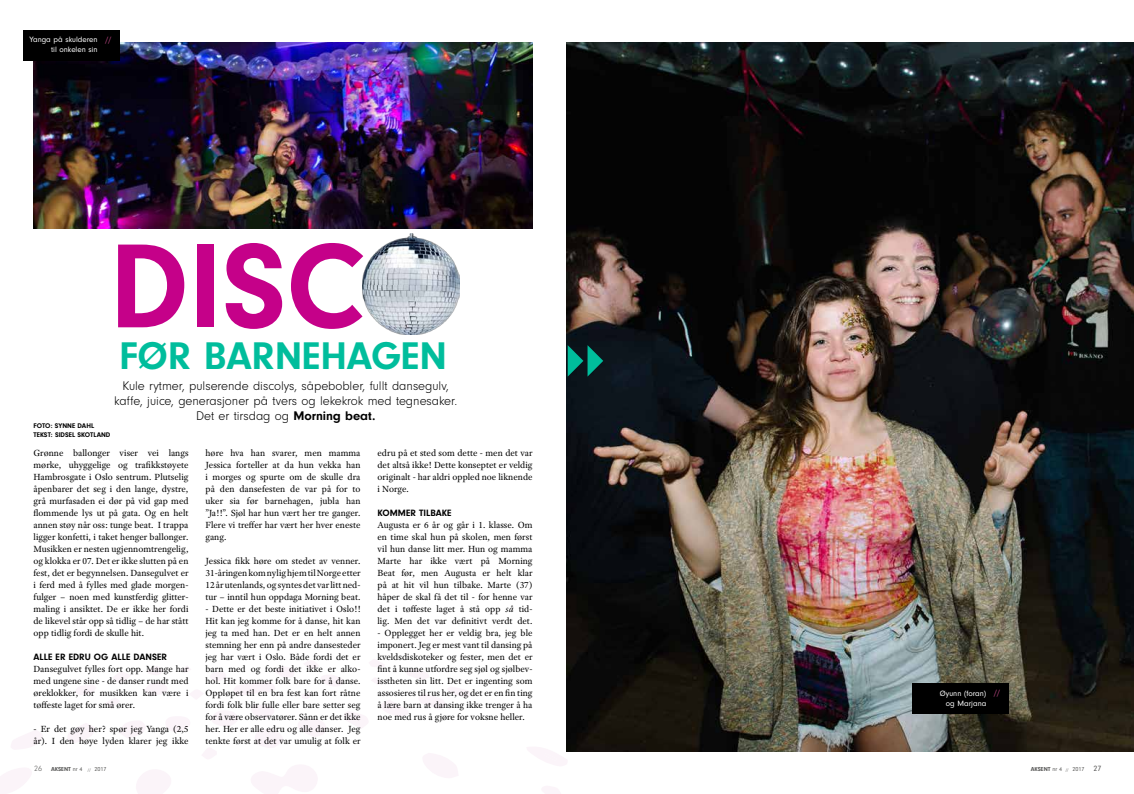
<style>
.page{position:relative;width:1134px;height:794px;background:#fff}
.page>*{position:absolute;margin:0;border:0;box-sizing:border-box;transform-origin:0 0}
.t1{font:700 124px "Neuzeit Gro";color:#c50189}
.t2{font:700 40px "Neuzeit Gro";letter-spacing:-.005em;color:#00bd9c}
.t3{font:300 13px/15px "Neuzeit Gro";color:#000;text-align:center}
.t4{font:9.5px/12px "Adobe Text Pro";color:#000;text-align:justify}
.t5{font:700 9.5px "Neuzeit Gro";color:#000}
.t6{font:8px/10px "Neuzeit Gro";color:#fff;text-align:right}
.t7{font:8px "Neuzeit Gro";color:#ca4c8d}
.t8{font:300 8px "Neuzeit Gro";color:#575756}
.t9{font:700 7px/9px "Neuzeit Gro";color:#000}
.t10{font:6px "Neuzeit Gro";color:#575756}
.s1{font-weight:700}
.s2{font-style:italic}
.s3{font-size:4px}
.s4{font-size:8px}
</style>
<div class="page">
<svg style="left:0;top:768px;width:32px;height:26px"></svg>
<svg style="left:251px;top:765px;width:66px;height:29px"></svg>
<svg style="left:136px;top:770px;width:35px;height:24px"></svg>
<svg style="left:423px;top:753px;width:35px;height:25px"></svg>
<svg style="left:255px;top:730px;width:28px;height:18px"></svg>
<svg style="left:11px;top:730px;width:31px;height:19px"></svg>
<svg style="left:298px;top:719px;width:28px;height:18px"></svg>
<svg style="left:120px;top:721px;width:25px;height:17px"></svg>
<svg style="left:68px;top:723px;width:26px;height:20px"></svg>
<svg style="left:212px;top:711px;width:26px;height:15px"></svg>
<svg style="left:166px;top:717px;width:24px;height:15px"></svg>
<svg style="left:344px;top:712px;width:24px;height:16px"></svg>
<svg style="left:381px;top:700px;width:27px;height:16px"></svg>
<svg style="left:542px;top:786px;width:19px;height:8px"></svg>
<svg style="left:251px;top:705px;width:23px;height:14px"></svg>
<svg style="left:145px;top:682px;width:22px;height:14px"></svg>
<svg style="left:419px;top:687px;width:52px;height:22px"></svg>
<svg style="left:76px;top:685px;width:20px;height:10px"></svg>
<svg style="left:234px;top:667px;width:60px;height:28px"></svg>
<svg style="left:407px;top:670px;width:22px;height:10px"></svg>
<svg style="left:113px;top:672px;width:18px;height:11px"></svg>
<svg style="left:202px;top:748px;width:14px;height:11px"></svg>
<svg style="left:148px;top:666px;width:15px;height:9px"></svg>
<svg style="left:210px;top:672px;width:16px;height:9px"></svg>
<svg style="left:369px;top:659px;width:15px;height:8px"></svg>
<svg style="left:190px;top:690px;width:13px;height:9px"></svg>
<svg style="left:106px;top:698px;width:13px;height:10px"></svg>
<svg style="left:372px;top:678px;width:9px;height:6px"></svg>
<svg style="left:302px;top:661px;width:41px;height:38px"></svg>
<svg style="left:182px;top:666px;width:9px;height:6px"></svg>
<svg style="left:527px;top:744px;width:41px;height:22px"></svg>
<img style="left:34px;top:43px;width:498px;height:185px">
<img style="left:567px;top:43px;width:567px;height:708px">
<div style="left:912px;top:683px;width:96px;height:31px;background:#000"></div>
<div style="left:23px;top:30px;width:97px;height:30px;background:#000"></div>
<svg style="left:568px;top:345px;width:35px;height:31px"></svg>
<img style="left:363px;top:233px;width:96px;height:101px">
<p class="t6" style="left:29px;top:35px;width:70px">Yanga på skulderen til onkelen sin</p>
<p class="t7" style="left:105px;top:35px;width:8px">//</p>
<h1 class="t1" style="left:109px;top:217px;width:257px">DISC</h1>
<h2 class="t2" style="left:119px;top:334px;width:329px">FØR BARNEHAGEN</h2>
<h3 class="t3" style="left:114px;top:379px;width:344px">Kule rytmer, pulserende discolys, såpebobler, fullt dansegulv, kaffe, juice, generasjoner på tvers og lekekrok med tegnesaker.<br>Det er tirsdag og <span class="s1">Morning beat.</span></h3>
<p class="t9" style="left:34px;top:421px;width:78px">FOTO: SYNNE DAHL<br>TEKST: SIDSEL SKOTLAND</p>
<p class="t4" style="left:34px;top:447px;width:156px">Grønne ballonger viser vei langs mørke, uhyggelige og trafikkstøyete Hambrosgate i Oslo sentrum. Plutselig åpenbarer det seg i den lange, dystre, grå murfasaden ei dør på vid gap med flommende lys ut på gata. Og en helt annen støy når oss: tunge beat. I trappa ligger konfetti, i taket henger ballonger.<br>Musikken er nesten ugjennomtrengelig, og klokka er 07. Det er ikke slutten på en fest, det er begynnelsen. Dansegulvet er i ferd med å fylles med glade morgen&shy;fulger – noen med kunstferdig glitter&shy;maling i ansiktet. De er ikke her fordi de likevel står opp så tidlig – de har stått opp tidlig fordi de skulle hit.</p>
<p class="t5" style="left:34px;top:651px;width:135px">ALLE ER EDRU OG ALLE DANSER</p>
<p class="t4" style="left:34px;top:663px;width:156px">Dansegulvet fylles fort opp. Mange har med ungene sine - de danser rundt med øreklokker, for musikken kan være i tøffeste laget for små ører.</p>
<p class="t4" style="left:34px;top:723px;width:156px">- Er det gøy her? spør jeg Yanga (2,5 år). I den høye lyden klarer jeg ikke</p>
<p class="t4" style="left:206px;top:447px;width:156px">høre hva han svarer, men mamma Jessica forteller at da hun vekka han i morges og spurte om de skulle dra på den dansefesten de var på for to uker sia før barnehagen, jubla han ”Ja!!”. Sjøl har hun vært her tre ganger.<br>Flere vi treffer har vært her hver eneste gang.</p>
<p class="t4" style="left:206px;top:555px;width:156px">Jessica fikk høre om stedet av venner.<br>31-åringen kom nylig hjem til Norge etter 12 år utenlands, og syntes det var litt ned&shy;tur – inntil hun oppdaga Morning beat.</p>
<p class="t4" style="left:206px;top:603px;width:156px">- Dette er det beste initiativet i Oslo!!<br>Hit kan jeg komme for å danse, hit kan jeg ta med han. Det er en helt annen stemning her enn på andre dansesteder jeg har vært i Oslo. Både fordi det er barn med og fordi det ikke er alko&shy;hol. Hit kommer folk bare for å danse.<br>Oppløpet til en bra fest kan fort råtne fordi folk blir fulle eller bare setter seg for å være observatører. Sånn er det ikke her. Her er alle edru og alle danser. Jeg tenkte først at det var umulig at folk er</p>
<p class="t4" style="left:377px;top:447px;width:156px">edru på et sted som dette - men det var det altså ikke! Dette konseptet er veldig originalt - har aldri oppled noe liknende i Norge.</p>
<p class="t5" style="left:377px;top:507px;width:76px">KOMMER TILBAKE</p>
<p class="t4" style="left:377px;top:519px;width:156px">Augusta er 6 år og går i 1. klasse. Om en time skal hun på skolen, men først vil hun danse litt mer. Hun og mamma Marte har ikke vært på Morning Beat før, men Augusta er helt klar på at hit vil hun tilbake. Marte (37) håper de skal få det til - for henne var det i tøffeste laget å stå opp <span class="s2">så</span> tid&shy;lig. Men det var definitivt verdt det.</p>
<p class="t4" style="left:377px;top:627px;width:156px">- Opplegget her er veldig bra, jeg ble imponert. Jeg er mest vant til dansing på kveldsdiskoteker og fester, men det er fint å kunne utfordre seg sjøl og sjølbev&shy;isstheten sin litt. Det er ingenting som assosieres til rus her, og det er en fin ting å lære barn at dansing ikke trenger å ha noe med rus å gjøre for voksne heller.</p>
<p class="t6" style="left:940px;top:688px;width:48px">Øyunn (foran) og Marjana</p>
<p class="t7" style="left:994px;top:688px;width:8px">//</p>
<p class="t8" style="left:34px;top:764px;width:9px">26</p>
<p class="t10" style="left:51px;top:765px;width:57px"><span class="s1">AKSENT</span> nr 4 <span class="s3">//</span> 2017</p>
<p class="t10" style="left:1031px;top:765px;width:72px"><span class="s1">AKSENT</span> nr 4 <span class="s3">//</span> 2017 <span class="s4">27</span></p>
</div>
